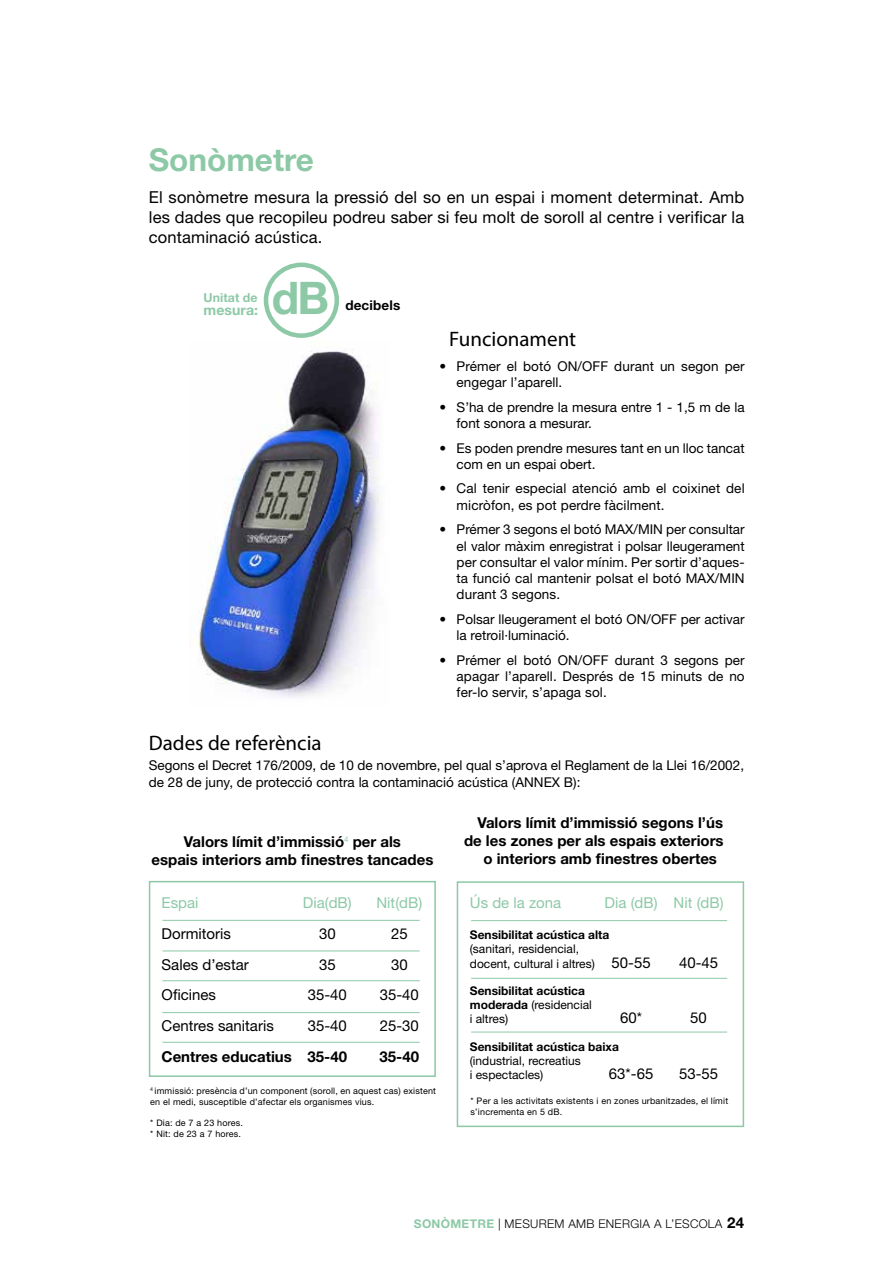
<style>
.page{position:relative;width:893px;height:1263px;background:#fff}
.page>*{position:absolute;margin:0;border:0;box-sizing:border-box;transform-origin:0 0}
.t1{font:700 45px "Helvetica Neue LT Std";color:#8dc9a6}
.t2{font:700 31.5px "Helvetica Neue LT Std";color:#8dc9a6}
.t3{font:21px "Myriad Pro";color:#000}
.t4{font:16.5px/19.8px "Helvetica Neue LT Std";letter-spacing:.01em;color:#000;text-align:justify}
.t5{font:700 15px/18px "Helvetica Neue LT Std";color:#000;text-align:center}
.t6{font:15px "Helvetica Neue LT Std";color:#000}
.t7{font:15px "Helvetica Neue LT Std";color:#8dc9a6}
.t8{font:700 14.1px "Helvetica Neue LT Std";letter-spacing:.005em;color:#8dc9a6}
.t9{font:13.5px/16.2px "Helvetica Neue LT Std";color:#000}
.t10{font:700 13.5px "Helvetica Neue LT Std";letter-spacing:.01em;color:#000}
.t11{font:700 12.3px "Helvetica Neue LT Std";letter-spacing:.005em;color:#8dc9a6}
.t12{font:700 12px/14.4px "Helvetica Neue LT Std";color:#000}
.t13{font:12px/14.4px "Helvetica Neue LT Std";color:#000}
.t14{font:300 12px "Helvetica Neue LT Std";letter-spacing:.025em;color:#000}
.t15{font:9px/10.8px "Helvetica Neue LT Std";letter-spacing:.02em;color:#000}
.s1{font-size:15px}
.s2{font-weight:400}
.s3{font-weight:700;color:#8dc9a6}
.s4{font-weight:700;font-size:15px}
</style>
<div class="page">
<img style="left:194px;top:349px;width:185px;height:348px">
<div style="left:264px;top:263px;width:75px;height:75px;border:4px solid #8dc9a6;border-radius:50%"></div>
<hr style="left:162px;top:920px;width:258px;height:1px;background:#8dc9a6">
<hr style="left:471px;top:920px;width:256px;height:1px;background:#8dc9a6">
<hr style="left:471px;top:978px;width:256px;height:1px;background:#8dc9a6">
<hr style="left:471px;top:1032px;width:256px;height:1px;background:#8dc9a6">
<hr style="left:162px;top:951px;width:258px;height:1px;background:#8dc9a6">
<hr style="left:162px;top:980px;width:258px;height:1px;background:#8dc9a6">
<hr style="left:162px;top:1012px;width:258px;height:1px;background:#8dc9a6">
<hr style="left:162px;top:1042px;width:258px;height:1px;background:#8dc9a6">
<div style="left:149px;top:881px;width:287px;height:196px;border:2px solid #8dc9a6"></div>
<div style="left:457px;top:881px;width:287px;height:246px;border:2px solid #8dc9a6"></div>
<h2 class="t2" style="left:149px;top:140px;width:167px">Sonòmetre</h2>
<p class="t4" style="left:149px;top:187px;width:597px">El sonòmetre mesura la pressió del so en un espai i moment determinat. Amb les dades que recopileu podreu saber si feu molt de soroll al centre i verificar la contaminació acústica.</p>
<p class="t11" style="left:204px;top:290px;width:56px">Unitat de</p>
<p class="t8" style="left:204px;top:301px;width:56px">mesura:</p>
<h1 class="t1" style="left:272px;top:270px;width:59px">dB</h1>
<p class="t10" style="left:345px;top:297px;width:56px">decibels</p>
<h3 class="t3" style="left:449px;top:326px;width:128px">Funcionament</h3>
<p class="t9" style="left:457px;top:358px;width:290px;text-indent:-17px">• Prémer el botó ON/OFF durant un segon per engegar l’aparell.</p>
<p class="t9" style="left:457px;top:398px;width:290px;text-indent:-17px">• S’ha de prendre la mesura entre 1 - 1,5 m de la font sonora a mesurar.</p>
<p class="t9" style="left:457px;top:439px;width:290px;text-indent:-17px">• Es poden prendre mesures tant en un lloc tancat com en un espai obert.</p>
<p class="t9" style="left:457px;top:480px;width:290px;text-indent:-17px">• Cal tenir especial atenció amb el coixinet del micròfon, es pot perdre fàcilment.</p>
<p class="t9" style="left:457px;top:521px;width:290px;text-align:justify;text-indent:-17px">• Prémer 3 segons el botó MAX/MIN per consultar el valor màxim enregistrat i polsar lleugerament per consultar el valor mínim. Per sortir d’aques&shy;ta funció cal mantenir polsat el botó MAX/MIN durant 3 segons.</p>
<p class="t9" style="left:457px;top:611px;width:290px;text-indent:-17px">• Polsar lleugerament el botó ON/OFF per activar la retroil·luminació.</p>
<p class="t9" style="left:457px;top:652px;width:290px;text-align:justify;text-indent:-17px">• Prémer el botó ON/OFF durant 3 segons per apagar l’aparell. Després de 15 minuts de no fer-lo servir, s’apaga sol.</p>
<h3 class="t3" style="left:149px;top:730px;width:174px">Dades de referència</h3>
<p class="t9" style="left:149px;top:757px;width:597px">Segons el Decret 176/2009, de 10 de novembre, pel qual s’aprova el Reglament de la Llei 16/2002, de 28 de juny, de protecció contra la contaminació acústica (ANNEX B):</p>
<p class="t5" style="left:151px;top:832px;width:283px">Valors límit d’immissió<sup>4</sup> per als<br>espais interiors amb finestres tancades</p>
<p class="t7" style="left:162px;top:894px;width:38px">Espai</p>
<p class="t7" style="left:303px;top:894px;width:50px">Dia(dB)</p>
<p class="t7" style="left:376px;top:894px;width:47px">Nit(dB)</p>
<p class="t6" style="left:162px;top:924px;width:71px">Dormitoris</p>
<p class="t6" style="left:319px;top:924px;width:18px">30</p>
<p class="t6" style="left:391px;top:924px;width:18px">25</p>
<p class="t6" style="left:162px;top:955px;width:89px">Sales d’estar</p>
<p class="t6" style="left:319px;top:955px;width:18px">35</p>
<p class="t6" style="left:391px;top:955px;width:18px">30</p>
<p class="t6" style="left:162px;top:986px;width:56px">Oficines</p>
<p class="t6" style="left:308px;top:986px;width:41px">35-40</p>
<p class="t6" style="left:380px;top:986px;width:41px">35-40</p>
<p class="t6" style="left:162px;top:1017px;width:114px">Centres sanitaris</p>
<p class="t6" style="left:308px;top:1017px;width:41px">35-40</p>
<p class="t6" style="left:380px;top:1017px;width:41px">25-30</p>
<p class="t5" style="left:162px;top:1047px;width:187px">Centres educatius 35-40</p>
<p class="t5" style="left:380px;top:1047px;width:41px">35-40</p>
<p class="t15" style="left:150px;top:1085px;width:287px"><sup>4</sup> immissió: presència d’un component (soroll, en aquest cas) existent en el medi, susceptible d’afectar els organismes vius.</p>
<p class="t15" style="left:150px;top:1118px;width:94px">* Dia: de 7 a 23 hores. * Nit: de 23 a 7 hores.</p>
<p class="t5" style="left:477px;top:814px;width:247px">Valors límit d’immissió segons l’ús</p>
<p class="t5" style="left:464px;top:832px;width:261px">de les zones per als espais exteriors</p>
<p class="t5" style="left:483px;top:850px;width:235px">o interiors amb finestres obertes</p>
<p class="t7" style="left:470px;top:894px;width:93px">Ús de la zona</p>
<p class="t7" style="left:605px;top:894px;width:121px">Dia (dB) Nit (dB)</p>
<p class="t12" style="left:470px;top:927px;width:141px">Sensibilitat acústica alta</p>
<p class="t13" style="left:470px;top:941px;width:182px">(sanitari, residencial,<br>docent, cultural i altres) <span class="s1">50-55</span></p>
<p class="t6" style="left:679px;top:953px;width:41px">40-45</p>
<p class="t12" style="left:470px;top:983px;width:123px">Sensibilitat acústica moderada <span class="s2">(residencial i altres)</span></p>
<p class="t6" style="left:620px;top:1009px;width:23px">60*</p>
<p class="t6" style="left:690px;top:1009px;width:18px">50</p>
<p class="t12" style="left:470px;top:1039px;width:151px">Sensibilitat acústica baixa</p>
<p class="t13" style="left:470px;top:1053px;width:112px">(industrial, recreatius i espectacles)</p>
<p class="t6" style="left:609px;top:1065px;width:46px">63*-65</p>
<p class="t6" style="left:679px;top:1065px;width:41px">53-55</p>
<p class="t15" style="left:471px;top:1096px;width:259px">* Per a les activitats existents i en zones urbanitzades, el límit s’incrementa en 5 dB.</p>
<p class="t14" style="left:414px;top:1216px;width:332px"><span class="s3">SONÒMETRE</span> | MESUREM AMB ENERGIA A L’ESCOLA <span class="s4">24</span></p>
</div>
